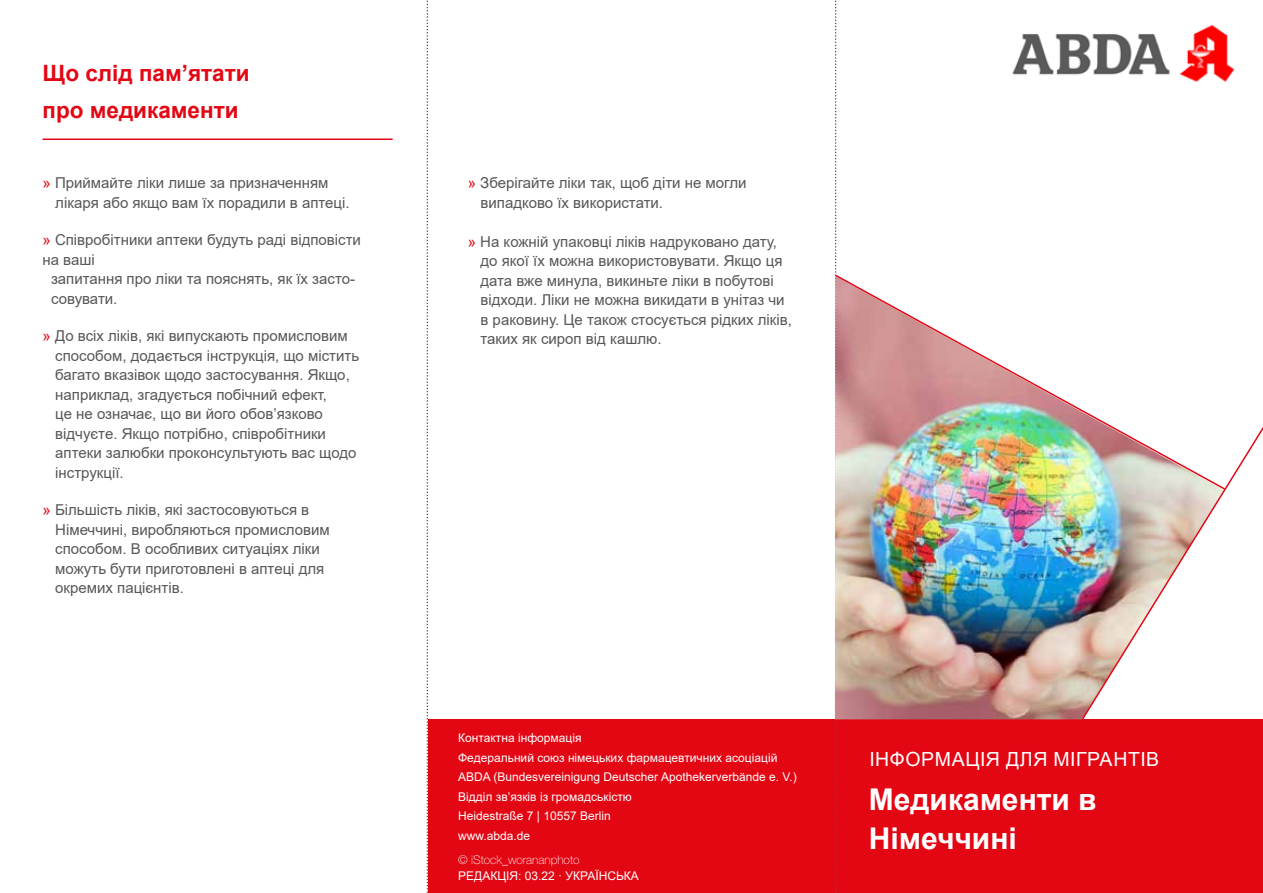
<style>
.page{position:relative;width:1263px;height:893px;background:#fff}
.page>*{position:absolute;margin:0;border:0;box-sizing:border-box;transform-origin:0 0}
.t1{font:700 30px/39px "Arial";color:#fff}
.t2{font:700 22.5px/37.5px "Arial";color:#e30613}
.t3{font:19.5px "Arial";letter-spacing:.035em;color:#fff}
.t4{font:15px/19.5px "Arial";color:#575756}
.t5{font:12px/19.5px "Arial";color:#fff}
.t6{font:100 12px "Helvetica Neue LT Std";color:#fff}
.s1{color:#e30613}
</style>
<div class="page">
<div style="left:428px;top:719px;width:835px;height:174px;background:#e30613"></div>
<svg style="left:835px;top:0;width:2px;height:893px"></svg>
<svg style="left:427px;top:0;width:1px;height:893px"></svg>
<img style="left:1012px;top:24px;width:223px;height:58px">
<hr style="left:43px;top:139px;width:350px;height:1px;background:#e30613">
<img style="left:835px;top:491px;width:245px;height:228px">
<img style="left:1080px;top:427px;width:183px;height:293px">
<img style="left:835px;top:273px;width:392px;height:218px">
<h2 class="t2" style="left:43px;top:54px;width:209px">Що слід пам’ятати про медикаменти</h2>
<p class="t4" style="left:55px;top:173px;width:296px;text-indent:-13px"><span class="s1">»</span> Приймайте ліки лише за призначенням лікаря або якщо вам їх порадили в аптеці.</p>
<p class="t4" style="left:43px;top:230px;width:320px"><span class="s1">»</span> Співробітники аптеки будуть раді відповісти</p>
<p class="t4" style="left:43px;top:250px;width:54px">на ваші</p>
<p class="t4" style="left:51px;top:269px;width:305px">запитання про ліки та пояснять, як їх засто-</p>
<p class="t4" style="left:51px;top:289px;width:68px">совувати.</p>
<p class="t4" style="left:55px;top:326px;width:305px;text-indent:-13px"><span class="s1">»</span> До всіх ліків, які випускають промисловим способом, додається інструкція, що містить багато вказівок щодо застосування. Якщо, наприклад, згадується побічний ефект,<br>це не означає, що ви його обов’язково відчуєте. Якщо потрібно, співробітники аптеки залюбки проконсультують вас щодо інструкції.</p>
<p class="t4" style="left:55px;top:500px;width:276px;text-indent:-13px"><span class="s1">»</span> Більшість ліків, які застосовуються в Німеччині, виробляються промисловим способом. В особливих ситуаціях ліки можуть бути приготовлені в аптеці для окремих пацієнтів.</p>
<p class="t4" style="left:480px;top:173px;width:267px;text-indent:-13px"><span class="s1">»</span> Зберігайте ліки так, щоб діти не могли випадково їх використати.</p>
<p class="t4" style="left:480px;top:232px;width:313px;text-indent:-13px"><span class="s1">»</span> На кожній упаковці ліків надруковано дату, до якої їх можна використовувати. Якщо ця дата вже минула, викиньте ліки в побутові відходи. Ліки не можна викидати в унітаз чи в раковину. Це також стосується рідких ліків, таких як сироп від кашлю.</p>
<p class="t5" style="left:458px;top:728px;width:340px">Контактна інформація<br>Федеральний союз німецьких фармацевтичних асоціацій ABDA (Bundesvereinigung Deutscher Apothekerverbände e. V.)<br>Відділ зв’язків із громадськістю<br>Heidestraße 7 | 10557 Berlin<br>www.abda.de</p>
<p class="t6" style="left:458px;top:853px;width:123px">© iStock_worananphoto</p>
<p class="t5" style="left:458px;top:866px;width:182px">РЕДАКЦІЯ: 03.22 · УКРАЇНСЬКА</p>
<h3 class="t3" style="left:869px;top:745px;width:291px">ІНФОРМАЦІЯ ДЛЯ МІГРАНТІВ</h3>
<h1 class="t1" style="left:869px;top:780px;width:229px">Медикаменти в<br>Німеччині</h1>
</div>
